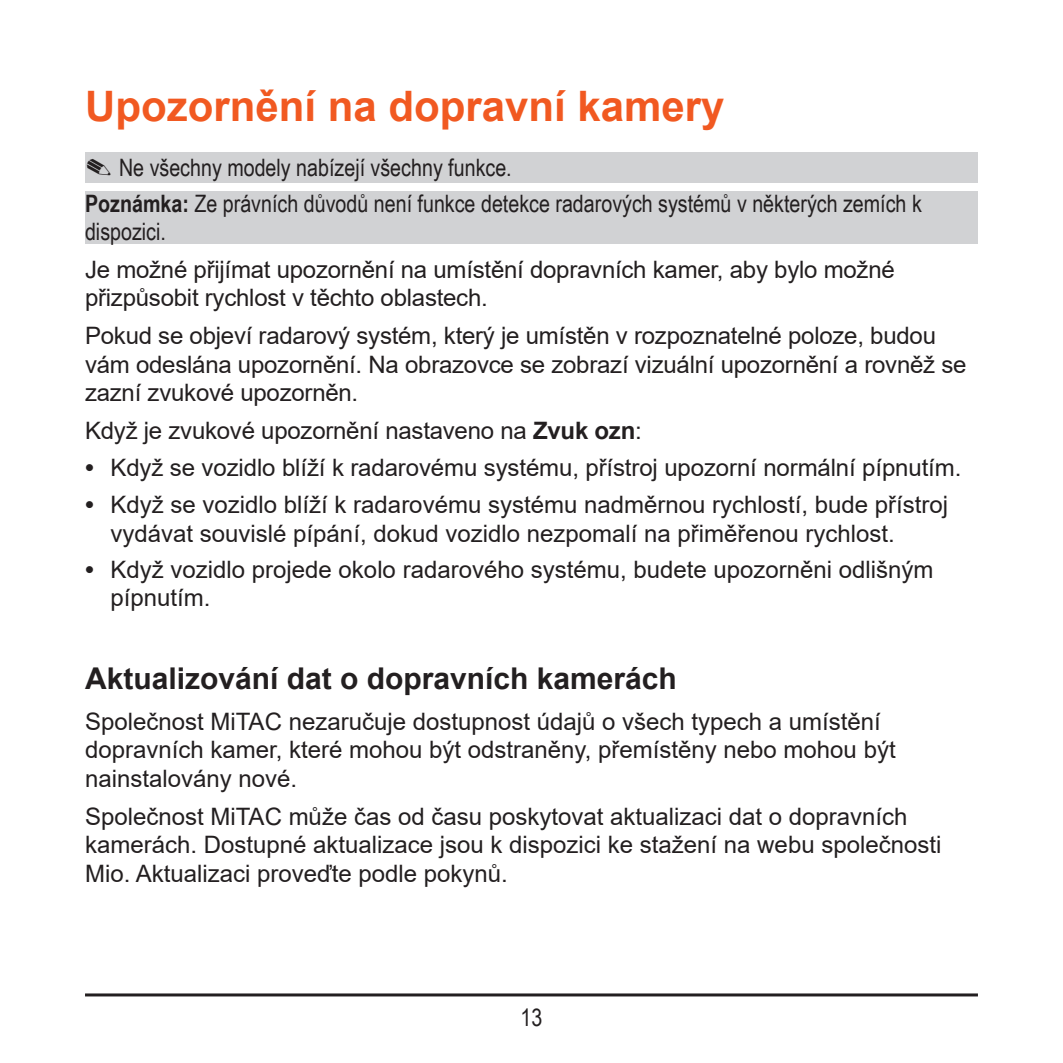
<style>
.page{position:relative;width:1063px;height:1063px;background:#fff}
.page>*{position:absolute;margin:0;border:0;box-sizing:border-box;transform-origin:0 0}
.t1{font:700 42px "Arial";color:#f15921}
.t2{font:700 30px "Arial";color:#231f20}
.t3{font:24px/28.8px "Arial";color:#231f20}
.t4{font:24px/35.4px "Arial Narrow";color:#231f20}
.s1{font-family:"Arial Unicode MS";font-size:30px}
.s2{font-weight:700}
</style>
<div class="page">
<hr style="left:85px;top:993px;width:893px;height:3px;background:#231f20">
<div style="left:85px;top:152px;width:893px;height:30px;background:#d1d2d4"></div>
<div style="left:85px;top:191px;width:893px;height:53px;background:#d1d2d4"></div>
<h1 class="t1" style="left:85px;top:77px;width:641px">Upozornění na dopravní kamery</h1>
<p class="t4" style="left:85px;top:149px;width:838px"><span class="s1">✎</span> Ne všechny modely nabízejí všechny funkce.<br><span class="s2">Poznámka:</span> Ze právních důvodů není funkce detekce radarových systémů v některých zemích k</p>
<p class="t4" style="left:85px;top:213px;width:82px">dispozici.</p>
<p class="t3" style="left:85px;top:255px;width:811px">Je možné přijímat upozornění na umístění dopravních kamer, aby bylo možné přizpůsobit rychlost v těchto oblastech.</p>
<p class="t3" style="left:85px;top:321px;width:883px">Pokud se objeví radarový systém, který je umístěn v rozpoznatelné poloze, budou vám odeslána upozornění. Na obrazovce se zobrazí vizuální upozornění a rovněž se zazní zvukové upozorněn.</p>
<p class="t3" style="left:85px;top:416px;width:558px">Když je zvukové upozornění nastaveno na <span class="s2">Zvuk ozn</span>:</p>
<p class="t3" style="left:85px;top:453px;width:878px">● Když se vozidlo blíží k radarovému systému, přístroj upozorní normální pípnutím.</p>
<p class="t3" style="left:111px;top:490px;width:839px;text-indent:-26px">● Když se vozidlo blíží k radarovému systému nadměrnou rychlostí, bude přístroj vydávat souvislé pípání, dokud vozidlo nezpomalí na přiměřenou rychlost.</p>
<p class="t3" style="left:111px;top:555px;width:825px;text-indent:-26px">● Když vozidlo projede okolo radarového systému, budete upozorněni odlišným pípnutím.</p>
<p class="t2" style="left:85px;top:657px;width:593px">Aktualizování dat o dopravních kamerách</p>
<p class="t3" style="left:85px;top:707px;width:812px">Společnost MiTAC nezaručuje dostupnost údajů o všech typech a umístění dopravních kamer, které mohou být odstraněny, přemístěny nebo mohou být nainstalovány nové.</p>
<p class="t3" style="left:85px;top:802px;width:858px">Společnost MiTAC může čas od času poskytovat aktualizaci dat o dopravních kamerách. Dostupné aktualizace jsou k dispozici ke stažení na webu společnosti<br>Mio. Aktualizaci proveďte podle pokynů.</p>
<p class="t4" style="left:521px;top:999px;width:23px">13</p>
</div>
